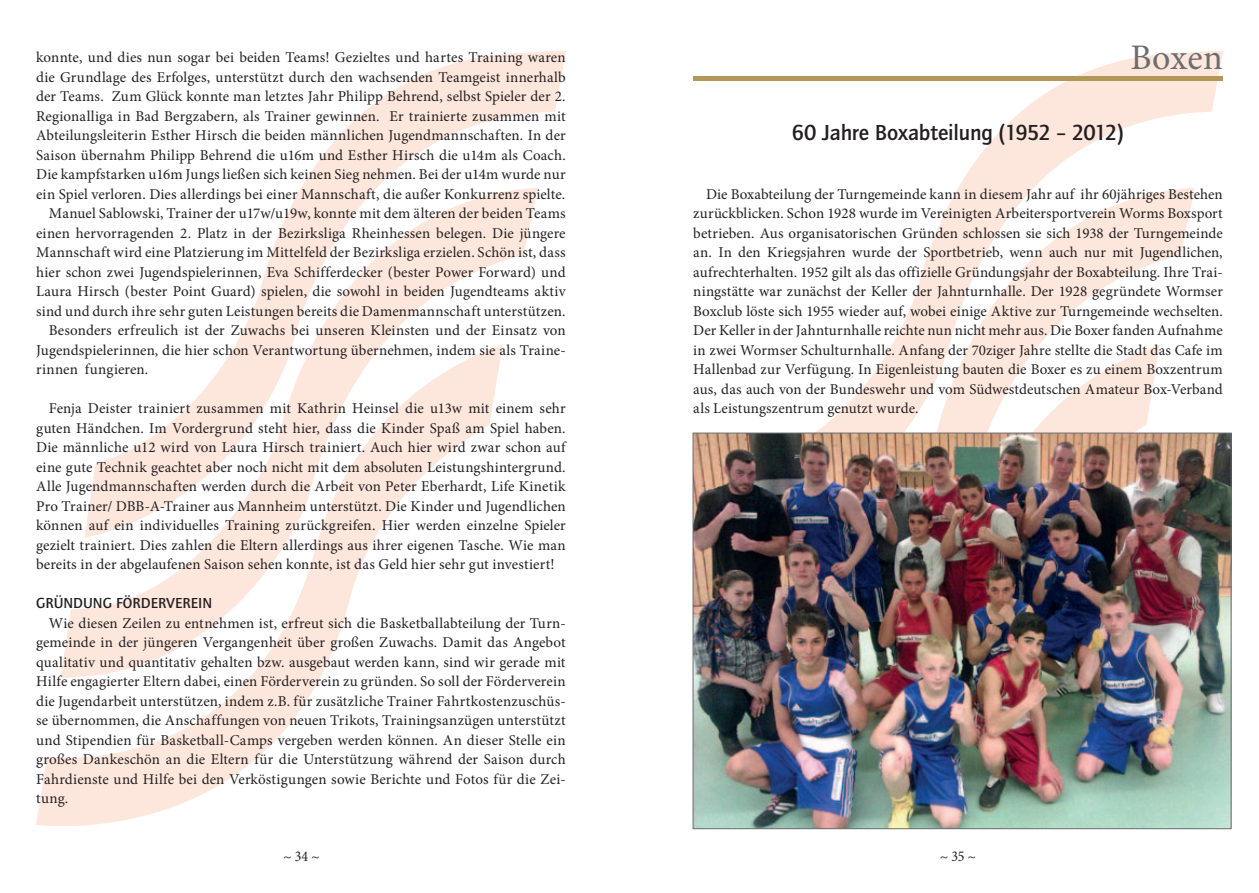
<style>
.page{position:relative;width:1259px;height:893px;background:#fff}
.page>*{position:absolute;margin:0;border:0;box-sizing:border-box;transform-origin:0 0}
.t1{font:36px "Minion Pro";letter-spacing:.005em;color:#6c6d70}
.t2{font:700 22.5px "Quay Itc T";letter-spacing:-.015em;color:#231f20}
.t3{font:15px/19.5px "Minion Pro";letter-spacing:.005em;color:#231f20;text-align:justify}
.t4{font:700 15px "Quay Itc T";color:#231f20}
.t5{font:condensed 15px "Minion Pro";color:#231f20}
</style>
<div class="page">
<img style="left:36px;top:52px;width:530px;height:774px">
<img style="left:693px;top:52px;width:529px;height:381px">
<div style="left:693px;top:76px;width:530px;height:5px;background:#b39758"></div>
<img style="left:694px;top:435px;width:535px;height:392px">
<p class="t3" style="left:36px;top:48px;width:531px">konnte, und dies nun sogar bei beiden Teams! Gezieltes und hartes Training waren</p>
<p class="t3" style="left:36px;top:67px;width:531px">die Grundlage des Erfolges, unterstützt durch den wachsenden Teamgeist innerhalb</p>
<p class="t3" style="left:36px;top:87px;width:531px">der Teams. Zum Glück konnte man letztes Jahr Philipp Behrend, selbst Spieler der 2.</p>
<p class="t3" style="left:36px;top:106px;width:531px">Regionalliga in Bad Bergzabern, als Trainer gewinnen. Er trainierte zusammen mit</p>
<p class="t3" style="left:36px;top:126px;width:531px">Abteilungsleiterin Esther Hirsch die beiden männlichen Jugendmannschaften. In der</p>
<p class="t3" style="left:36px;top:145px;width:531px">Saison übernahm Philipp Behrend die u16m und Esther Hirsch die u14m als Coach.</p>
<p class="t3" style="left:36px;top:165px;width:531px">Die kampfstarken u16m Jungs ließen sich keinen Sieg nehmen. Bei der u14m wurde nur</p>
<p class="t3" style="left:36px;top:184px;width:531px">ein Spiel verloren. Dies allerdings bei einer Mannschaft, die außer Konkurrenz spielte.</p>
<p class="t3" style="left:49px;top:204px;width:518px">Manuel Sablowski, Trainer der u17w/u19w, konnte mit dem älteren der beiden Teams</p>
<p class="t3" style="left:36px;top:223px;width:531px">einen hervorragenden 2. Platz in der Bezirksliga Rheinhessen belegen. Die jüngere</p>
<p class="t3" style="left:36px;top:243px;width:531px">Mannschaft wird eine Platzierung im Mittelfeld der Bezirksliga erzielen. Schön ist, dass</p>
<p class="t3" style="left:36px;top:262px;width:531px">hier schon zwei Jugendspielerinnen, Eva Schifferdecker (bester Power Forward) und</p>
<p class="t3" style="left:36px;top:282px;width:531px">Laura Hirsch (bester Point Guard) spielen, die sowohl in beiden Jugendteams aktiv</p>
<p class="t3" style="left:36px;top:301px;width:531px">sind und durch ihre sehr guten Leistungen bereits die Damenmannschaft unterstützen.</p>
<p class="t3" style="left:49px;top:321px;width:518px">Besonders erfreulich ist der Zuwachs bei unseren Kleinsten und der Einsatz von</p>
<p class="t3" style="left:36px;top:340px;width:531px">Jugendspielerinnen, die hier schon Verantwortung übernehmen, indem sie als Traine-</p>
<p class="t3" style="left:36px;top:360px;width:114px">rinnen fungieren.</p>
<p class="t3" style="left:36px;top:399px;width:531px;text-indent:13px">Fenja Deister trainiert zusammen mit Kathrin Heinsel die u13w mit einem sehr guten Händchen. Im Vordergrund steht hier, dass die Kinder Spaß am Spiel haben.<br>Die männliche u12 wird von Laura Hirsch trainiert. Auch hier wird zwar schon auf eine gute Technik geachtet aber noch nicht mit dem absoluten Leistungshintergrund.<br>Alle Jugendmannschaften werden durch die Arbeit von Peter Eberhardt, Life Kinetik Pro Trainer/ DBB-A-Trainer aus Mannheim unterstützt. Die Kinder und Jugendlichen können auf ein individuelles Training zurückgreifen. Hier werden einzelne Spieler gezielt trainiert. Dies zahlen die Eltern allerdings aus ihrer eigenen Tasche. Wie man bereits in der abgelaufenen Saison sehen konnte, ist das Geld hier sehr gut investiert!</p>
<p class="t4" style="left:36px;top:594px;width:178px">GRÜNDUNG FÖRDERVEREIN</p>
<p class="t3" style="left:36px;top:613px;width:531px;text-indent:13px">Wie diesen Zeilen zu entnehmen ist, erfreut sich die Basketballabteilung der Turn&shy;gemeinde in der jüngeren Vergangenheit über großen Zuwachs. Damit das Angebot qualitativ und quantitativ gehalten bzw. ausgebaut werden kann, sind wir gerade mit Hilfe engagierter Eltern dabei, einen Förderverein zu gründen. So soll der Förderverein die Jugendarbeit unterstützen, indem z.B. für zusätzliche Trainer Fahrtkostenzuschüs&shy;se übernommen, die Anschaffungen von neuen Trikots, Trainingsanzügen unterstützt und Stipendien für Basketball-Camps vergeben werden können. An dieser Stelle ein großes Dankeschön an die Eltern für die Unterstützung während der Saison durch Fahrdienste und Hilfe bei den Verköstigungen sowie Berichte und Fotos für die Zei&shy;tung.</p>
<h1 class="t1" style="left:1130px;top:33px;width:94px">Boxen</h1>
<h2 class="t2" style="left:792px;top:119px;width:334px">60 Jahre Boxabteilung (1952 – 2012)</h2>
<p class="t3" style="left:693px;top:184px;width:531px;text-indent:13px">Die Boxabteilung der Turngemeinde kann in diesem Jahr auf ihr 60jähriges Bestehen zurückblicken. Schon 1928 wurde im Vereinigten Arbeitersportverein Worms Boxsport betrieben. Aus organisatorischen Gründen schlossen sie sich 1938 der Turngemeinde an. In den Kriegsjahren wurde der Sportbetrieb, wenn auch nur mit Jugendlichen, aufrechterhalten. 1952 gilt als das offizielle Gründungsjahr der Boxabteilung. Ihre Trai&shy;ningstätte war zunächst der Keller der Jahnturnhalle. Der 1928 gegründete Wormser Boxclub löste sich 1955 wieder auf, wobei einige Aktive zur Turngemeinde wechselten.<br>Der Keller in der Jahnturnhalle reichte nun nicht mehr aus. Die Boxer fanden Aufnahme in zwei Wormser Schulturnhalle. Anfang der 70ziger Jahre stellte die Stadt das Cafe im Hallenbad zur Verfügung. In Eigenleistung bauten die Boxer es zu einem Boxzentrum aus, das auch von der Bundeswehr und vom Südwestdeutschen Amateur Box-Verband als Leistungszentrum genutzt wurde.</p>
<p class="t5" style="left:283px;top:848px;width:38px">~ 34 ~</p>
<p class="t5" style="left:940px;top:848px;width:38px">~ 35 ~</p>
</div>
